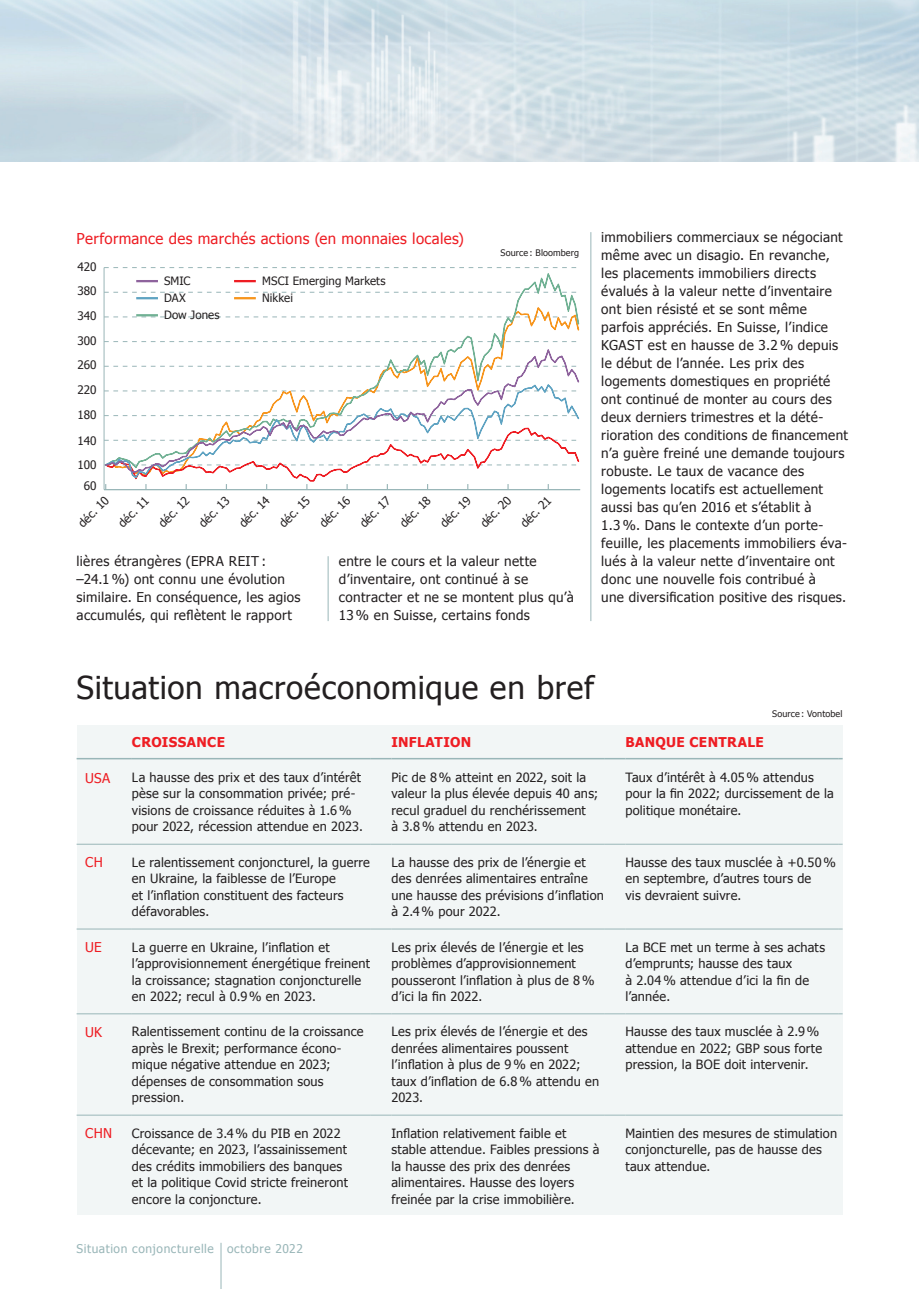
<style>
.page{position:relative;width:919px;height:1289px;background:#fff}
.page>*{position:absolute;margin:0;border:0;box-sizing:border-box;transform-origin:0 0}
.t1{font:31.5px "Tahoma";letter-spacing:.02em;color:#231f20}
.t2{font:15px "Tahoma";letter-spacing:.02em;color:#ee1d23}
.t3{font:13.5px/18px "Tahoma";letter-spacing:.025em;color:#231f20}
.t4{font:700 13.5px "Tahoma";letter-spacing:.03em;color:#ee1d23}
.t5{font:13.5px "Tahoma";letter-spacing:.025em;color:#ee1d23}
.t6{font:12.9px "Tahoma";color:#231f20}
.t7{font:12.75px/16.5px "Tahoma";letter-spacing:.015em;color:#231f20}
.t8{font:12px "Tahoma";letter-spacing:.05em;color:#99b6b8}
.t9{font:11.7px "Tahoma";color:#231f20}
.t10{font:11.55px/16.8px "Tahoma";letter-spacing:.01em;color:#231f20}
.t11{font:9px "Tahoma";letter-spacing:.01em;color:#231f20}
</style>
<div class="page">
<hr style="left:221px;top:1242px;width:1px;height:46px;background:#99b6b8">
<hr style="left:104px;top:267px;width:1px;height:222px;background:#99b6b8">
<hr style="left:104px;top:489px;width:476px;height:1px;background:#99b6b8">
<svg style="left:105px;top:267px;width:472px;height:1px"></svg>
<svg style="left:104px;top:270px;width:476px;height:76px"></svg>
<svg style="left:104px;top:473px;width:445px;height:16px"></svg>
<svg style="left:104px;top:346px;width:476px;height:127px"></svg>
<hr style="left:136px;top:280px;width:22px;height:2px;background:#8e639d">
<hr style="left:136px;top:297px;width:22px;height:2px;background:#5fa3c2">
<hr style="left:136px;top:314px;width:22px;height:2px;background:#71b194">
<hr style="left:234px;top:280px;width:22px;height:2px;background:#ee1d23">
<hr style="left:234px;top:297px;width:22px;height:2px;background:#f7951d">
<div style="left:77px;top:724px;width:765px;height:490px;background:#f2f6f6"></div>
<hr style="left:77px;top:758px;width:55px;height:1px;background:#99b6b8">
<hr style="left:132px;top:758px;width:238px;height:1px;background:#99b6b8">
<svg style="left:370px;top:758px;width:21px;height:1px"></svg>
<hr style="left:391px;top:758px;width:213px;height:1px;background:#99b6b8">
<svg style="left:604px;top:758px;width:21px;height:1px"></svg>
<hr style="left:625px;top:758px;width:213px;height:1px;background:#99b6b8">
<hr style="left:77px;top:928px;width:55px;height:1px;background:#99b6b8">
<hr style="left:132px;top:928px;width:238px;height:1px;background:#99b6b8">
<svg style="left:370px;top:928px;width:21px;height:1px"></svg>
<hr style="left:391px;top:928px;width:213px;height:1px;background:#99b6b8">
<svg style="left:604px;top:928px;width:21px;height:1px"></svg>
<hr style="left:625px;top:928px;width:213px;height:1px;background:#99b6b8">
<hr style="left:77px;top:843px;width:55px;height:1px;background:#99b6b8">
<hr style="left:132px;top:843px;width:238px;height:1px;background:#99b6b8">
<svg style="left:370px;top:843px;width:21px;height:1px"></svg>
<hr style="left:391px;top:843px;width:213px;height:1px;background:#99b6b8">
<svg style="left:604px;top:843px;width:21px;height:1px"></svg>
<hr style="left:625px;top:843px;width:213px;height:1px;background:#99b6b8">
<hr style="left:77px;top:1013px;width:55px;height:1px;background:#99b6b8">
<hr style="left:132px;top:1013px;width:238px;height:1px;background:#99b6b8">
<svg style="left:370px;top:1013px;width:21px;height:1px"></svg>
<hr style="left:391px;top:1013px;width:213px;height:1px;background:#99b6b8">
<svg style="left:604px;top:1013px;width:21px;height:1px"></svg>
<hr style="left:625px;top:1013px;width:213px;height:1px;background:#99b6b8">
<hr style="left:77px;top:1114px;width:55px;height:1px;background:#99b6b8">
<hr style="left:132px;top:1114px;width:238px;height:1px;background:#99b6b8">
<svg style="left:370px;top:1114px;width:21px;height:1px"></svg>
<hr style="left:391px;top:1114px;width:213px;height:1px;background:#99b6b8">
<svg style="left:604px;top:1114px;width:21px;height:1px"></svg>
<hr style="left:625px;top:1114px;width:213px;height:1px;background:#99b6b8">
<img style="left:0;top:0;width:918px;height:162px">
<hr style="left:590px;top:232px;width:1px;height:389px;background:#99b6b8">
<hr style="left:328px;top:556px;width:1px;height:65px;background:#99b6b8">
<p class="t2" style="left:77px;top:228px;width:388px">Performance des marchés actions (en monnaies locales)</p>
<p class="t9" style="left:77px;top:259px;width:21px">420</p>
<p class="t9" style="left:77px;top:283px;width:21px">380</p>
<p class="t9" style="left:77px;top:308px;width:21px">340</p>
<p class="t9" style="left:77px;top:333px;width:21px">300</p>
<p class="t9" style="left:77px;top:357px;width:21px">260</p>
<p class="t9" style="left:77px;top:382px;width:21px">220</p>
<p class="t9" style="left:77px;top:406px;width:21px">180</p>
<p class="t9" style="left:77px;top:432px;width:21px">140</p>
<p class="t9" style="left:77px;top:457px;width:21px">100</p>
<p class="t9" style="left:84px;top:478px;width:14px">60</p>
<p class="t10" style="left:164px;top:272px;width:57px">SMIC<br>DAX<br>Dow Jones</p>
<p class="t10" style="left:262px;top:272px;width:125px">MSCI Emerging Markets<br>Nikkei</p>
<p class="t11" style="left:500px;top:246px;width:80px">Source : Bloomberg</p>
<p class="t9" style="left:74px;top:519px;width:39px;rotate:-45deg">déc. 10</p>
<p class="t9" style="left:115px;top:519px;width:39px;rotate:-45deg">déc. 11</p>
<p class="t9" style="left:155px;top:519px;width:39px;rotate:-45deg">déc. 12</p>
<p class="t9" style="left:195px;top:519px;width:39px;rotate:-45deg">déc. 13</p>
<p class="t9" style="left:235px;top:519px;width:39px;rotate:-45deg">déc. 14</p>
<p class="t9" style="left:275px;top:519px;width:39px;rotate:-45deg">déc. 15</p>
<p class="t9" style="left:316px;top:519px;width:39px;rotate:-45deg">déc. 16</p>
<p class="t9" style="left:356px;top:519px;width:39px;rotate:-45deg">déc. 17</p>
<p class="t9" style="left:396px;top:519px;width:39px;rotate:-45deg">déc. 18</p>
<p class="t9" style="left:436px;top:519px;width:39px;rotate:-45deg">déc. 19</p>
<p class="t9" style="left:476px;top:519px;width:39px;rotate:-45deg">déc. 20</p>
<p class="t9" style="left:517px;top:519px;width:39px;rotate:-45deg">déc. 21</p>
<p class="t3" style="left:77px;top:552px;width:225px">lières étrangères (EPRA REIT : –24.1 %) ont connu une évolution similaire. En conséquence, les agios accumulés, qui reflètent le rapport</p>
<p class="t3" style="left:339px;top:552px;width:236px">entre le cours et la valeur nette d’inventaire, ont continué à se contracter et ne se montent plus qu’à<br>13 % en Suisse, certains fonds</p>
<p class="t3" style="left:601px;top:228px;width:248px">immobiliers commerciaux se négociant même avec un disagio. En revanche, les placements immobiliers directs évalués à la valeur nette d’inventaire ont bien résisté et se sont même parfois appréciés. En Suisse, l’indice KGAST est en hausse de 3.2 % depuis le début de l’année. Les prix des logements domestiques en propriété ont continué de monter au cours des deux derniers trimestres et la dété&shy;rioration des conditions de financement n’a guère freiné une demande toujours robuste. Le taux de vacance des logements locatifs est actuellement aussi bas qu’en 2016 et s’établit à<br>1.3 %. Dans le contexte d’un porte&shy;feuille, les placements immobiliers éva&shy;lués à la valeur nette d’inventaire ont donc une nouvelle fois contribué à<br>une diversification positive des risques.</p>
<p class="t6" style="left:680px;top:271px;width:35px">Nikkei</p>
<p class="t6" style="left:680px;top:304px;width:70px">MSCI EMMA</p>
<p class="t6" style="left:680px;top:338px;width:63px">Dow Jones</p>
<p class="t6" style="left:680px;top:371px;width:25px">DAX</p>
<p class="t6" style="left:680px;top:404px;width:31px">SMIC</p>
<h1 class="t1" style="left:77px;top:666px;width:519px">Situation macroéconomique en bref</h1>
<p class="t4" style="left:132px;top:732px;width:95px">CROISSANCE</p>
<p class="t4" style="left:391px;top:732px;width:81px">INFLATION</p>
<p class="t4" style="left:625px;top:732px;width:140px">BANQUE CENTRALE</p>
<p class="t5" style="left:85px;top:768px;width:27px">USA</p>
<p class="t7" style="left:132px;top:768px;width:232px">La hausse des prix et des taux d’intérêt pèse sur la consommation privée; pré&shy;visions de croissance réduites à 1.6% pour 2022, récession attendue en 2023.</p>
<p class="t7" style="left:391px;top:768px;width:208px">Pic de 8% atteint en 2022, soit la valeur la plus élevée depuis 40 ans; recul graduel du renchérissement<br>à 3.8% attendu en 2023.</p>
<p class="t7" style="left:625px;top:768px;width:210px">Taux d’intérêt à 4.05% attendus pour la fin 2022; durcissement de la politique monétaire.</p>
<p class="t5" style="left:85px;top:853px;width:19px">CH</p>
<p class="t7" style="left:132px;top:853px;width:239px">Le ralentissement conjoncturel, la guerre en Ukraine, la faiblesse de l’Europe<br>et l’inflation constituent des facteurs défavorables.</p>
<p class="t7" style="left:391px;top:853px;width:214px">La hausse des prix de l’énergie et des denrées alimentaires entraîne une hausse des prévisions d’inflation à 2.4% pour 2022.</p>
<p class="t7" style="left:625px;top:853px;width:212px">Hausse des taux musclée à +0.50% en septembre, d’autres tours de<br>vis devraient suivre.</p>
<p class="t5" style="left:85px;top:938px;width:18px">UE</p>
<p class="t7" style="left:132px;top:938px;width:240px">La guerre en Ukraine, l’inflation et l’approvisionnement énergétique freinent la croissance; stagnation conjoncturelle en 2022; recul à 0.9% en 2023.</p>
<p class="t7" style="left:391px;top:938px;width:204px">Les prix élevés de l’énergie et les problèmes d’approvisionnement pousseront l’inflation à plus de 8% d’ici la fin 2022.</p>
<p class="t7" style="left:625px;top:938px;width:201px">La BCE met un terme à ses achats d’emprunts; hausse des taux<br>à 2.04% attendue d’ici la fin de l’année.</p>
<p class="t5" style="left:85px;top:1022px;width:19px">UK</p>
<p class="t7" style="left:132px;top:1022px;width:233px">Ralentissement continu de la croissance après le Brexit; performance écono&shy;mique négative attendue en 2023; dépenses de consommation sous pression.</p>
<p class="t7" style="left:391px;top:1022px;width:209px">Les prix élevés de l’énergie et des denrées alimentaires poussent l’inflation à plus de 9% en 2022; taux d’inflation de 6.8% attendu en<br>2023.</p>
<p class="t7" style="left:625px;top:1022px;width:198px">Hausse des taux musclée à 2.9% attendue en 2022; GBP sous forte pression, la BOE doit intervenir.</p>
<p class="t5" style="left:85px;top:1124px;width:29px">CHN</p>
<p class="t7" style="left:132px;top:1124px;width:217px">Croissance de 3.4% du PIB en 2022 décevante; en 2023, l’assainissement des crédits immobiliers des banques et la politique Covid stricte freineront encore la conjoncture.</p>
<p class="t7" style="left:391px;top:1124px;width:209px">Inflation relativement faible et stable attendue. Faibles pressions à la hausse des prix des denrées alimentaires. Hausse des loyers freinée par la crise immobilière.</p>
<p class="t7" style="left:625px;top:1124px;width:213px">Maintien des mesures de stimulation conjoncturelle, pas de hausse des taux attendue.</p>
<p class="t11" style="left:772px;top:708px;width:72px">Source : Vontobel</p>
<p class="t8" style="left:77px;top:1240px;width:228px">Situation conjoncturelle octobre 2022</p>
</div>
